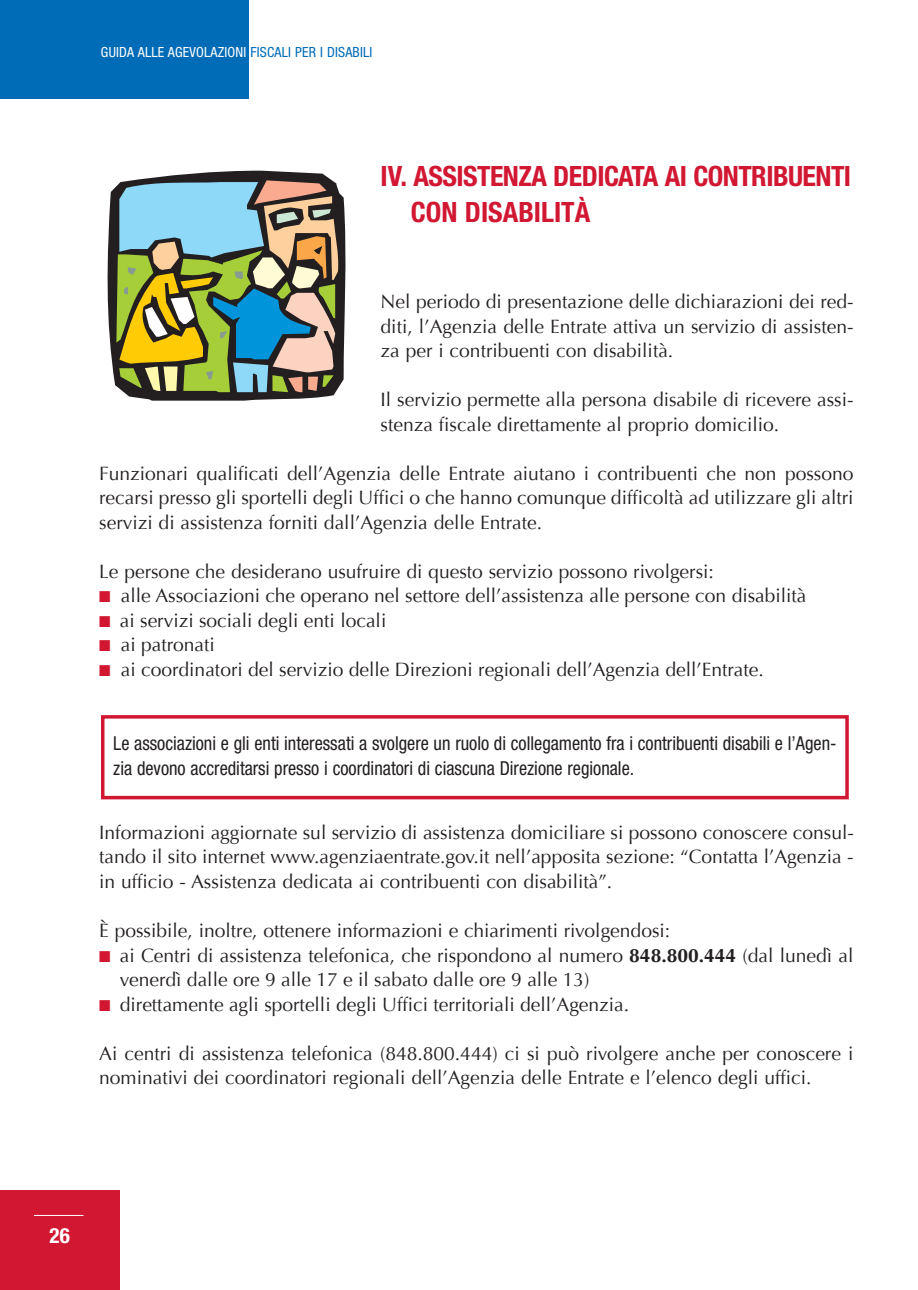
<style>
.page{position:relative;width:918px;height:1290px;background:#fff}
.page>*{position:absolute;margin:0;border:0;box-sizing:border-box;transform-origin:0 0}
.t1{font:700 condensed 28px/36.2px "Helvetica Neue";letter-spacing:-.02em;color:#d21733}
.t2{font:700 condensed 21px "Helvetica Neue";color:#fff}
.t3{font:19.25px/24.5px "Optima";color:#231f20;text-align:justify}
.t4{font:condensed 19.25px/24.5px "Helvetica Neue";color:#231f20;scale:.95 1}
.t5{font:condensed 14px "Helvetica Neue";letter-spacing:.015em;color:#fff}
.s1{color:#006bb6}
.s2{color:#d21733}
.s3{font-weight:700}
</style>
<div class="page">
<div style="left:0;top:1190px;width:119px;height:100px;background:#d21733"></div>
<hr style="left:34px;top:1215px;width:50px;height:1px;background:#fff">
<div style="left:0;top:0;width:248px;height:99px;background:#006bb6"></div>
<div style="left:101px;top:715px;width:748px;height:84px;border:4px solid #d21733"></div>
<svg style="left:108px;top:171px;width:237px;height:230px;fill:#231f20"></svg>
<svg style="left:116px;top:180px;width:223px;height:212px;background:#889b7a"></svg>
<p class="t5" style="left:101px;top:47px;width:273px">GUIDA ALLE AGEVOLAZIONI <span class="s1">FISCALI PER I DISABILI</span></p>
<h1 class="t1" style="left:411px;top:160px;width:442px;text-indent:-30px">IV. ASSISTENZA DEDICATA AI CONTRIBUENTI<br>CON DISABILITÀ</h1>
<p class="t3" style="left:380px;top:289px;width:474px">Nel periodo di presentazione delle dichiarazioni dei red&shy;diti, l’Agenzia delle Entrate attiva un servizio di assisten&shy;za per i contribuenti con disabilità.</p>
<p class="t3" style="left:380px;top:387px;width:474px">Il servizio permette alla persona disabile di ricevere assi&shy;stenza fiscale direttamente al proprio domicilio.</p>
<p class="t3" style="left:99px;top:461px;width:756px">Funzionari qualificati dell’Agenzia delle Entrate aiutano i contribuenti che non possono recarsi presso gli sportelli degli Uffici o che hanno comunque difficoltà ad utilizzare gli altri servizi di assistenza forniti dall’Agenzia delle Entrate.</p>
<p class="t3" style="left:99px;top:559px;width:616px">Le persone che desiderano usufruire di questo servizio possono rivolgersi:</p>
<p class="t3" style="left:99px;top:583px;width:709px"><span class="s2">■</span> alle Associazioni che operano nel settore dell’assistenza alle persone con disabilità</p>
<p class="t3" style="left:99px;top:608px;width:289px"><span class="s2">■</span> ai servizi sociali degli enti locali</p>
<p class="t3" style="left:99px;top:632px;width:117px"><span class="s2">■</span> ai patronati</p>
<p class="t3" style="left:99px;top:657px;width:666px"><span class="s2">■</span> ai coordinatori del servizio delle Direzioni regionali dell’Agenzia dell’Entrate.</p>
<p class="t4" style="left:113px;top:733px;width:763px">Le associazioni e gli enti interessati a svolgere un ruolo di collegamento fra i contribuenti disabili e l’Agen&shy;zia devono accreditarsi presso i coordinatori di ciascuna Direzione regionale.</p>
<p class="t3" style="left:99px;top:820px;width:756px">Informazioni aggiornate sul servizio di assistenza domiciliare si possono conoscere consul&shy;tando il sito internet www.agenziaentrate.gov.it nell’apposita sezione: “Contatta l’Agenzia - in ufficio - Assistenza dedicata ai contribuenti con disabilità”.</p>
<p class="t3" style="left:99px;top:918px;width:572px">È possibile, inoltre, ottenere informazioni e chiarimenti rivolgendosi:</p>
<p class="t3" style="left:120px;top:943px;width:735px;text-indent:-21px"><span class="s2">■</span> ai Centri di assistenza telefonica, che rispondono al numero <span class="s3">848.800.444</span> (dal lunedì al venerdì dalle ore 9 alle 17 e il sabato dalle ore 9 alle 13)</p>
<p class="t3" style="left:99px;top:992px;width:531px"><span class="s2">■</span> direttamente agli sportelli degli Uffici territoriali dell’Agenzia.</p>
<p class="t3" style="left:99px;top:1041px;width:756px">Ai centri di assistenza telefonica (848.800.444) ci si può rivolgere anche per conoscere i nominativi dei coordinatori regionali dell’Agenzia delle Entrate e l’elenco degli uffici.</p>
<p class="t2" style="left:50px;top:1227px;width:22px">26</p>
</div>
